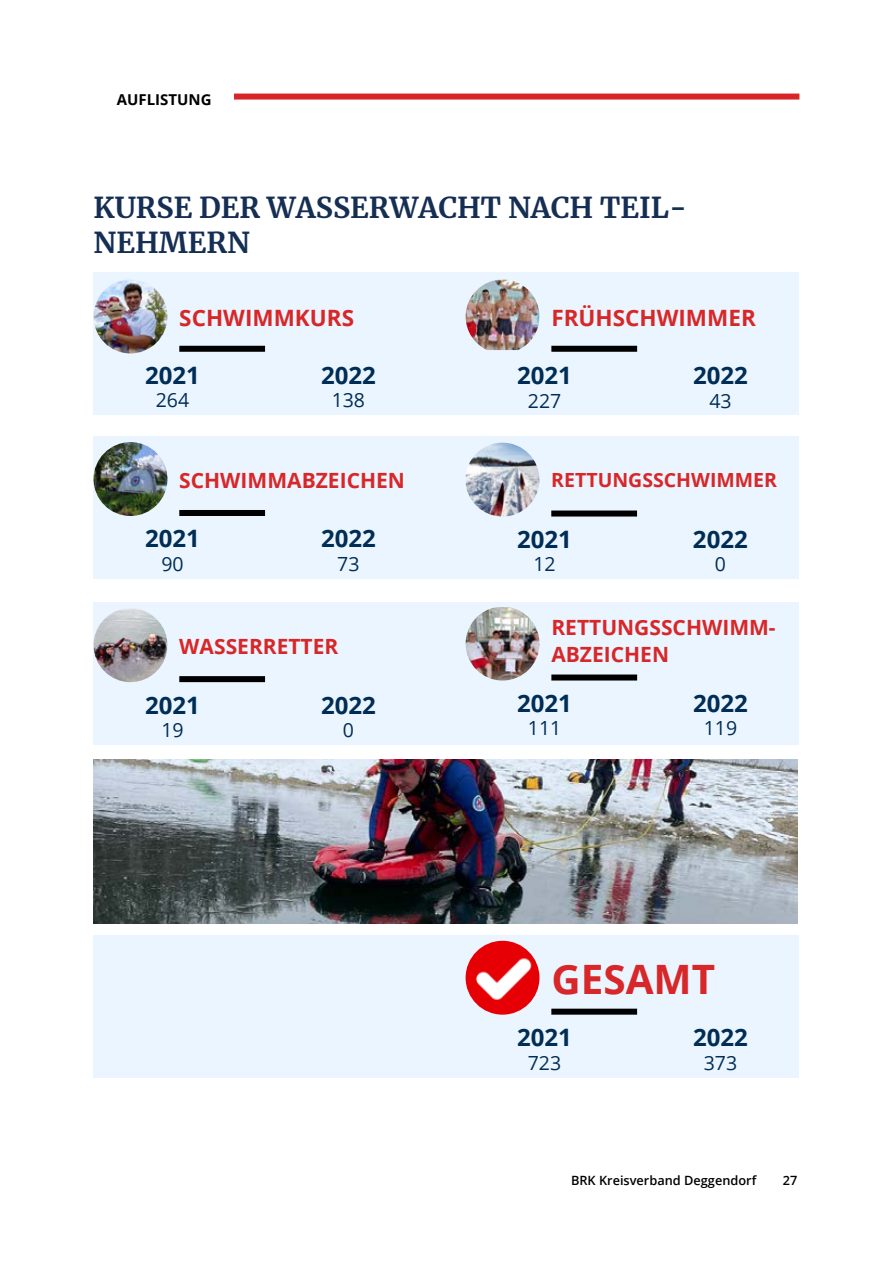
<style>
.page{position:relative;width:893px;height:1263px;background:#fff}
.page>*{position:absolute;margin:0;border:0;box-sizing:border-box;transform-origin:0 0}
.t1{font:700 40.5px "Open Sans";color:#d72728}
.t2{font:700 28.5px/34.2px "Merriweather";color:#152e54}
.t3{font:700 24px "Open Sans";color:#002d55}
.t4{font:700 22.5px "Open Sans";color:#d72728}
.t5{font:700 21px/27px "Open Sans";color:#d72728}
.t6{font:19.5px "Open Sans";color:#002d55}
.t7{font:700 19.5px "Open Sans";color:#d72728}
.t8{font:700 15px "Open Sans";color:#000}
.t9{font:600 12.75px "Open Sans";color:#000}
</style>
<div class="page">
<div style="left:94px;top:273px;width:705px;height:142px;background:#ebf5ff"></div>
<div style="left:94px;top:437px;width:705px;height:142px;background:#ebf5ff"></div>
<div style="left:94px;top:602px;width:705px;height:142px;background:#ebf5ff"></div>
<div style="left:94px;top:935px;width:705px;height:142px;background:#ebf5ff"></div>
<div style="left:234px;top:94px;width:565px;height:6px;background:#d72528"></div>
<div style="left:179px;top:346px;width:86px;height:6px;background:#000"></div>
<div style="left:551px;top:346px;width:86px;height:6px;background:#000"></div>
<img style="left:94px;top:280px;width:73px;height:73px;border-radius:37px">
<img style="left:466px;top:280px;width:73px;height:70px">
<img style="left:94px;top:442px;width:73px;height:74px;border-radius:37px">
<div style="left:179px;top:510px;width:86px;height:6px;background:#000"></div>
<img style="left:465px;top:443px;width:74px;height:73px;border-radius:37px">
<div style="left:551px;top:510px;width:86px;height:6px;background:#000"></div>
<img style="left:94px;top:609px;width:73px;height:73px">
<div style="left:179px;top:676px;width:86px;height:6px;background:#000"></div>
<img style="left:466px;top:941px;width:73px;height:74px;border-radius:37px">
<div style="left:551px;top:1009px;width:86px;height:6px;background:#000"></div>
<img style="left:466px;top:607px;width:73px;height:73px">
<div style="left:551px;top:674px;width:86px;height:6px;background:#000"></div>
<img style="left:94px;top:760px;width:703px;height:163px">
<p class="t8" style="left:117px;top:89px;width:96px">AUFLISTUNG</p>
<p class="t2" style="left:94px;top:190px;width:595px">KURSE DER WASSERWACHT NACH TEIL-<br>NEHMERN</p>
<p class="t4" style="left:179px;top:302px;width:176px">SCHWIMMKURS</p>
<p class="t4" style="left:551px;top:302px;width:206px">FRÜHSCHWIMMER</p>
<p class="t3" style="left:145px;top:358px;width:56px">2021</p>
<p class="t6" style="left:156px;top:386px;width:35px">264</p>
<p class="t3" style="left:321px;top:358px;width:56px">2022</p>
<p class="t6" style="left:332px;top:386px;width:35px">138</p>
<p class="t5" style="left:179px;top:466px;width:227px">SCHWIMMABZEICHEN</p>
<p class="t3" style="left:145px;top:522px;width:56px">2021</p>
<p class="t6" style="left:161px;top:550px;width:24px">90</p>
<p class="t3" style="left:321px;top:522px;width:56px">2022</p>
<p class="t6" style="left:337px;top:550px;width:24px">73</p>
<p class="t5" style="left:179px;top:632px;width:161px">WASSERRETTER</p>
<p class="t3" style="left:145px;top:688px;width:56px">2021</p>
<p class="t6" style="left:161px;top:716px;width:24px">19</p>
<p class="t3" style="left:321px;top:688px;width:56px">2022</p>
<p class="t6" style="left:343px;top:716px;width:13px">0</p>
<p class="t3" style="left:517px;top:358px;width:56px">2021</p>
<p class="t6" style="left:528px;top:387px;width:35px">227</p>
<p class="t3" style="left:693px;top:358px;width:56px">2022</p>
<p class="t6" style="left:709px;top:387px;width:24px">43</p>
<p class="t7" style="left:551px;top:466px;width:227px">RETTUNGSSCHWIMMER</p>
<p class="t3" style="left:517px;top:522px;width:56px">2021</p>
<p class="t6" style="left:533px;top:551px;width:24px">12</p>
<p class="t3" style="left:693px;top:522px;width:56px">2022</p>
<p class="t6" style="left:715px;top:551px;width:13px">0</p>
<p class="t5" style="left:551px;top:614px;width:226px">RETTUNGSSCHWIMM-<br>ABZEICHEN</p>
<p class="t3" style="left:517px;top:686px;width:56px">2021</p>
<p class="t6" style="left:528px;top:715px;width:35px">111</p>
<p class="t3" style="left:693px;top:686px;width:56px">2022</p>
<p class="t6" style="left:704px;top:715px;width:35px">119</p>
<h1 class="t1" style="left:551px;top:950px;width:165px">GESAMT</h1>
<p class="t3" style="left:517px;top:1020px;width:56px">2021</p>
<p class="t6" style="left:528px;top:1049px;width:35px">723</p>
<p class="t3" style="left:693px;top:1020px;width:56px">2022</p>
<p class="t6" style="left:704px;top:1049px;width:35px">373</p>
<p class="t9" style="left:571px;top:1171px;width:187px">BRK Kreisverband Deggendorf</p>
<p class="t9" style="left:783px;top:1171px;width:16px">27</p>
</div>
